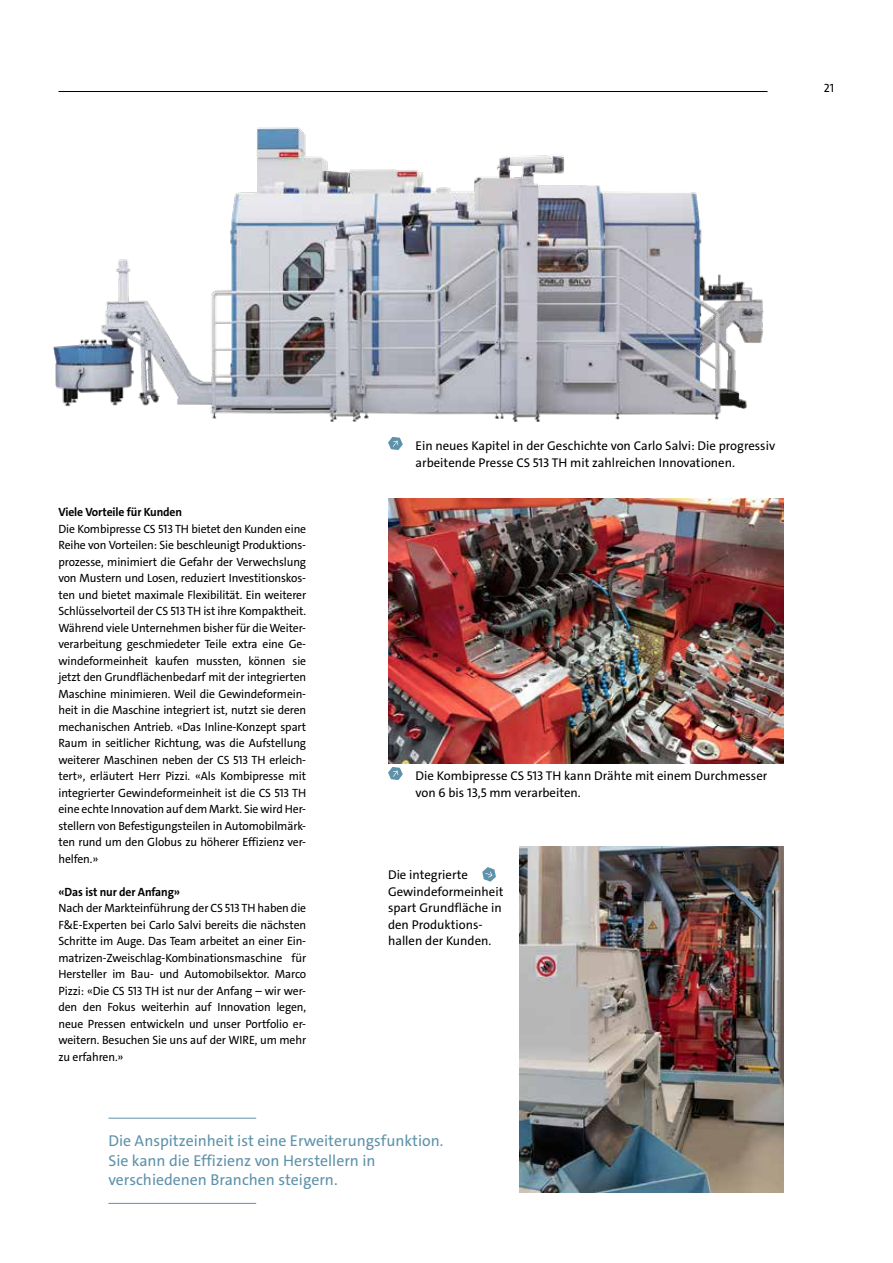
<style>
.page{position:relative;width:893px;height:1263px;background:#fff}
.page>*{position:absolute;margin:0;border:0;box-sizing:border-box;transform-origin:0 0}
.t1{font:15.75px/19.5px "The Sans C4 s";color:#5e92aa}
.t2{font:12.75px/16.5px "The Sans C4 s";color:#000}
.t3{font:12px/16.5px "The Sans C4 s";letter-spacing:-.01em;color:#000;text-align:justify}
.t4{font:700 12px "The Sans C4 s";letter-spacing:-.01em;color:#000}
.s1{font-family:"The Mix C4 s"}
</style>
<div class="page">
<img style="left:53px;top:127px;width:711px;height:295px">
<hr style="left:58px;top:91px;width:709px;height:1px;background:#000">
<img style="left:388px;top:499px;width:395px;height:264px">
<img style="left:520px;top:846px;width:263px;height:346px">
<svg style="left:482px;top:867px;width:14px;height:15px"></svg>
<hr style="left:108px;top:1118px;width:148px;height:1px;background:#5e92aa">
<hr style="left:108px;top:1203px;width:148px;height:1px;background:#5e92aa">
<svg style="left:388px;top:437px;width:15px;height:13px"></svg>
<svg style="left:388px;top:767px;width:15px;height:13px"></svg>
<p class="t3" style="left:824px;top:80px;width:12px">21</p>
<p class="t4" style="left:58px;top:504px;width:125px">Viele Vorteile für Kunden</p>
<p class="t3" style="left:58px;top:520px;width:249px">Die Kombipresse CS 513 TH bietet den Kunden eine Reihe von Vorteilen: Sie beschleunigt Produktions&shy;prozesse, minimiert die Gefahr der Verwechslung von Mustern und Losen, reduziert Investitionskos&shy;ten und bietet maximale Flexibilität. Ein weiterer Schlüsselvorteil der CS 513 TH ist ihre Kompaktheit.<br>Während viele Unternehmen bisher für die Weiter&shy;verarbeitung geschmiedeter Teile extra eine Ge&shy;windeformeinheit kaufen mussten, können sie jetzt den Grundflächenbedarf mit der integrierten Maschine minimieren. Weil die Gewindeformein&shy;heit in die Maschine integriert ist, nutzt sie deren mechanischen Antrieb. «Das Inline-Konzept spart Raum in seitlicher Richtung, was die Aufstellung weiterer Maschinen neben der CS 513 TH erleich&shy;tert», erläutert Herr Pizzi. «Als Kombipresse mit integrierter Gewindeformeinheit ist die CS 513 TH eine echte Innovation auf dem Markt. Sie wird Her&shy;stellern von Befestigungsteilen in Automobilmärk&shy;ten rund um den Globus zu höherer Effizienz ver&shy;helfen.»</p>
<p class="t4" style="left:58px;top:884px;width:123px">«Das ist nur der Anfang»</p>
<p class="t3" style="left:58px;top:900px;width:249px">Nach der Markteinführung der CS 513 TH haben die F&amp;E-Experten bei Carlo Salvi bereits die nächsten Schritte im Auge. Das Team arbeitet an einer Ein&shy;matrizen-Zweischlag-Kombinationsmaschine für Hersteller im Bau- und Automobilsektor. Marco Pizzi: «Die CS 513 TH ist nur der Anfang – wir wer&shy;den den Fokus weiterhin auf Innovation legen, neue Pressen entwickeln und unser Portfolio er&shy;weitern. Besuchen Sie uns auf der WIRE, um mehr zu erfahren.»</p>
<p class="t2" style="left:416px;top:438px;width:361px">Ein neues Kapitel in der Geschichte von Carlo Salvi: Die progressiv arbeitende Presse CS 513 TH mit zahlreichen Innovationen.</p>
<p class="t2" style="left:416px;top:768px;width:353px">Die Kombipresse CS 513 TH kann Drähte mit einem Durchmesser von 6 bis 13,5 mm verarbeiten.</p>
<p class="t2" style="left:388px;top:867px;width:117px">Die integrierte<br>Gewindeformeinheit spart Grundfläche in den Produktions&shy;hallen der Kunden.</p>
<h1 class="t1" style="left:108px;top:1131px;width:337px">Die Anspitzeinheit ist eine Erweiterungsfunktion.<br>Sie kann die Effizienz von Herstellern in verschiedenen Branchen steigern<span class="s1">.</span></h1>
</div>
